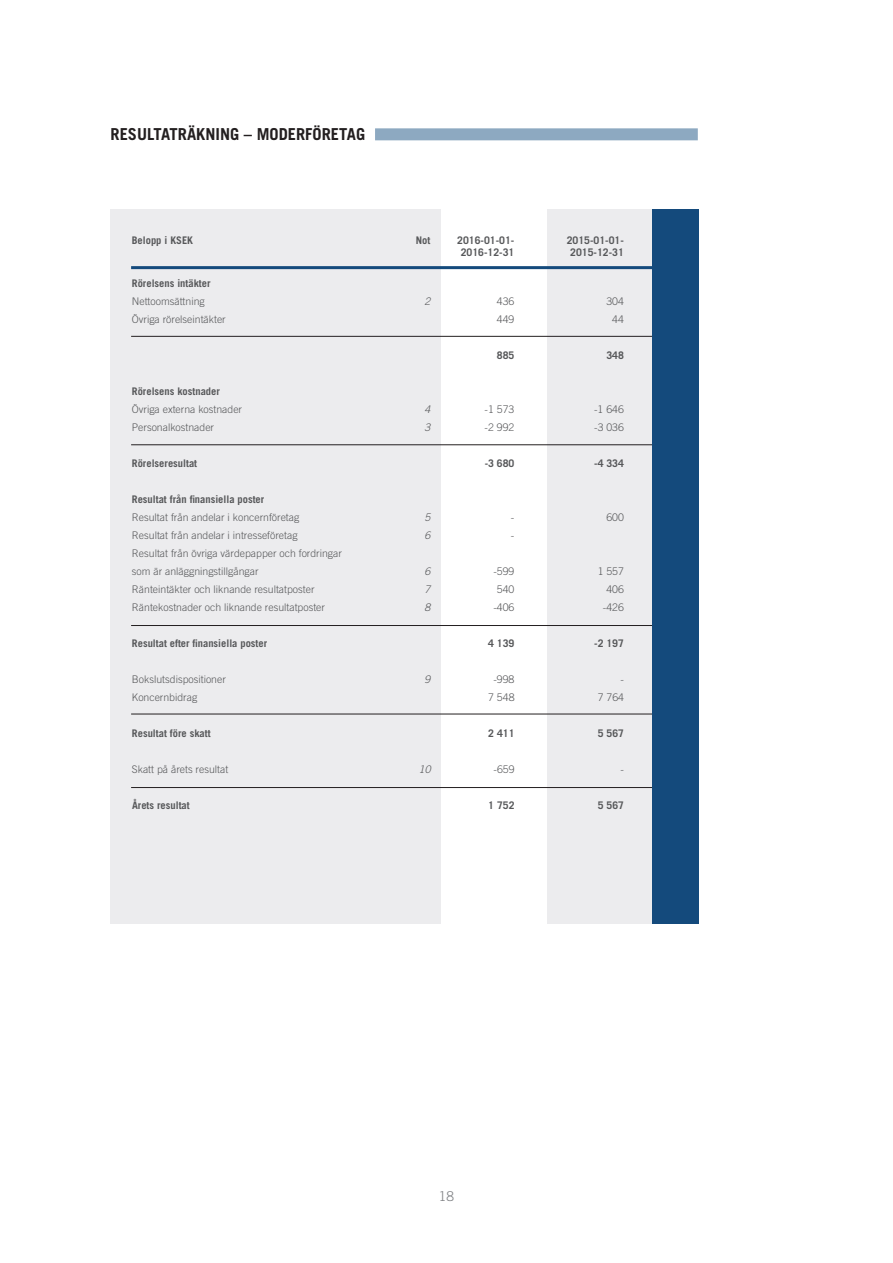
<style>
.page{position:relative;width:893px;height:1263px;background:#fff}
.page>*{position:absolute;margin:0;border:0;box-sizing:border-box;transform-origin:0 0}
.t1{font:700 16.5px "Trade Gothic";color:#231f20}
.t2{font:300 13.5px "Trade Gothic";color:#808285}
.t3{font:300 10.5px/18px "Trade Gothic";color:#57585a}
.t4{font:700 10.5px "Trade Gothic";color:#57585a}
.t5{font:italic 300 10.5px "Trade Gothic";color:#57585a}
</style>
<div class="page">
<div style="left:111px;top:210px;width:541px;height:714px;background:#ececee"></div>
<div style="left:441px;top:210px;width:106px;height:714px;background:#fff"></div>
<hr style="left:131px;top:266px;width:521px;height:3px;background:#144a7c">
<hr style="left:131px;top:714px;width:521px;height:1px;background:#231f20">
<hr style="left:131px;top:787px;width:521px;height:1px;background:#231f20">
<hr style="left:131px;top:336px;width:521px;height:1px;background:#231f20">
<hr style="left:131px;top:444px;width:521px;height:1px;background:#231f20">
<hr style="left:131px;top:625px;width:521px;height:1px;background:#231f20">
<div style="left:375px;top:128px;width:323px;height:12px;background:#8da9c1"></div>
<div style="left:652px;top:210px;width:47px;height:714px;background:#144a7c"></div>
<h1 class="t1" style="left:111px;top:124px;width:256px">RESULTATRÄKNING – MODERFÖRETAG</h1>
<p class="t4" style="left:132px;top:234px;width:63px">Belopp i KSEK</p>
<p class="t4" style="left:416px;top:234px;width:16px">Not</p>
<p class="t4" style="left:457px;top:234px;width:59px">2016-01-01-</p>
<p class="t4" style="left:567px;top:234px;width:59px">2015-01-01-</p>
<p class="t4" style="left:461px;top:246px;width:55px">2016-12-31</p>
<p class="t4" style="left:570px;top:246px;width:55px">2015-12-31</p>
<p class="t4" style="left:132px;top:277px;width:80px">Rörelsens intäkter</p>
<p class="t3" style="left:132px;top:292px;width:74px">Nettoomsättning</p>
<p class="t5" style="left:424px;top:295px;width:7px">2</p>
<p class="t3" style="left:497px;top:292px;width:19px">436</p>
<p class="t3" style="left:606px;top:292px;width:19px">304</p>
<p class="t3" style="left:132px;top:310px;width:95px">Övriga rörelseintäkter</p>
<p class="t3" style="left:497px;top:310px;width:19px">449</p>
<p class="t3" style="left:612px;top:310px;width:13px">44</p>
<p class="t4" style="left:497px;top:349px;width:19px">885</p>
<p class="t4" style="left:606px;top:349px;width:19px">348</p>
<p class="t4" style="left:132px;top:385px;width:90px">Rörelsens kostnader</p>
<p class="t3" style="left:132px;top:400px;width:112px">Övriga externa kostnader</p>
<p class="t5" style="left:425px;top:403px;width:7px">4</p>
<p class="t3" style="left:485px;top:400px;width:31px">-1 573</p>
<p class="t3" style="left:594px;top:400px;width:31px">-1 646</p>
<p class="t3" style="left:132px;top:418px;width:84px">Personalkostnader</p>
<p class="t5" style="left:425px;top:421px;width:7px">3</p>
<p class="t3" style="left:485px;top:418px;width:31px">-2 992</p>
<p class="t3" style="left:594px;top:418px;width:31px">-3 036</p>
<p class="t4" style="left:132px;top:457px;width:67px">Rörelseresultat</p>
<p class="t4" style="left:485px;top:457px;width:31px">-3 680</p>
<p class="t4" style="left:594px;top:457px;width:31px">-4 334</p>
<p class="t4" style="left:132px;top:493px;width:134px">Resultat från finansiella poster</p>
<p class="t3" style="left:132px;top:508px;width:169px">Resultat från andelar i koncernföretag</p>
<p class="t5" style="left:425px;top:511px;width:7px">5</p>
<p class="t3" style="left:511px;top:508px;width:5px">-</p>
<p class="t3" style="left:606px;top:508px;width:19px">600</p>
<p class="t3" style="left:132px;top:526px;width:167px">Resultat från andelar i intresseföretag</p>
<p class="t5" style="left:425px;top:529px;width:7px">6</p>
<p class="t3" style="left:511px;top:526px;width:5px">-</p>
<p class="t3" style="left:132px;top:544px;width:212px">Resultat från övriga värdepapper och fordringar som är anläggningstillgångar</p>
<p class="t5" style="left:425px;top:565px;width:7px">6</p>
<p class="t3" style="left:493px;top:562px;width:23px">-599</p>
<p class="t3" style="left:598px;top:562px;width:28px">1 557</p>
<p class="t3" style="left:132px;top:580px;width:184px">Ränteintäkter och liknande resultatposter</p>
<p class="t5" style="left:425px;top:583px;width:7px">7</p>
<p class="t3" style="left:497px;top:580px;width:19px">540</p>
<p class="t3" style="left:606px;top:580px;width:19px">406</p>
<p class="t3" style="left:132px;top:598px;width:195px">Räntekostnader och liknande resultatposter</p>
<p class="t5" style="left:425px;top:601px;width:7px">8</p>
<p class="t3" style="left:493px;top:598px;width:23px">-406</p>
<p class="t3" style="left:603px;top:598px;width:23px">-426</p>
<p class="t4" style="left:132px;top:637px;width:137px">Resultat efter finansiella poster</p>
<p class="t4" style="left:488px;top:637px;width:28px">4 139</p>
<p class="t4" style="left:594px;top:637px;width:31px">-2 197</p>
<p class="t3" style="left:132px;top:670px;width:95px">Bokslutsdispositioner</p>
<p class="t5" style="left:425px;top:673px;width:7px">9</p>
<p class="t3" style="left:493px;top:670px;width:23px">-998</p>
<p class="t3" style="left:620px;top:670px;width:5px">-</p>
<p class="t3" style="left:132px;top:688px;width:67px">Koncernbidrag</p>
<p class="t3" style="left:488px;top:688px;width:28px">7 548</p>
<p class="t3" style="left:598px;top:688px;width:28px">7 764</p>
<p class="t4" style="left:132px;top:727px;width:80px">Resultat före skatt</p>
<p class="t4" style="left:488px;top:727px;width:28px">2 411</p>
<p class="t4" style="left:598px;top:727px;width:28px">5 567</p>
<p class="t3" style="left:132px;top:760px;width:98px">Skatt på årets resultat</p>
<p class="t5" style="left:419px;top:763px;width:13px">10</p>
<p class="t3" style="left:493px;top:760px;width:23px">-659</p>
<p class="t3" style="left:620px;top:760px;width:5px">-</p>
<p class="t4" style="left:132px;top:799px;width:59px">Årets resultat</p>
<p class="t4" style="left:488px;top:799px;width:28px">1 752</p>
<p class="t4" style="left:598px;top:799px;width:28px">5 567</p>
<p class="t2" style="left:439px;top:1188px;width:17px">18</p>
</div>
